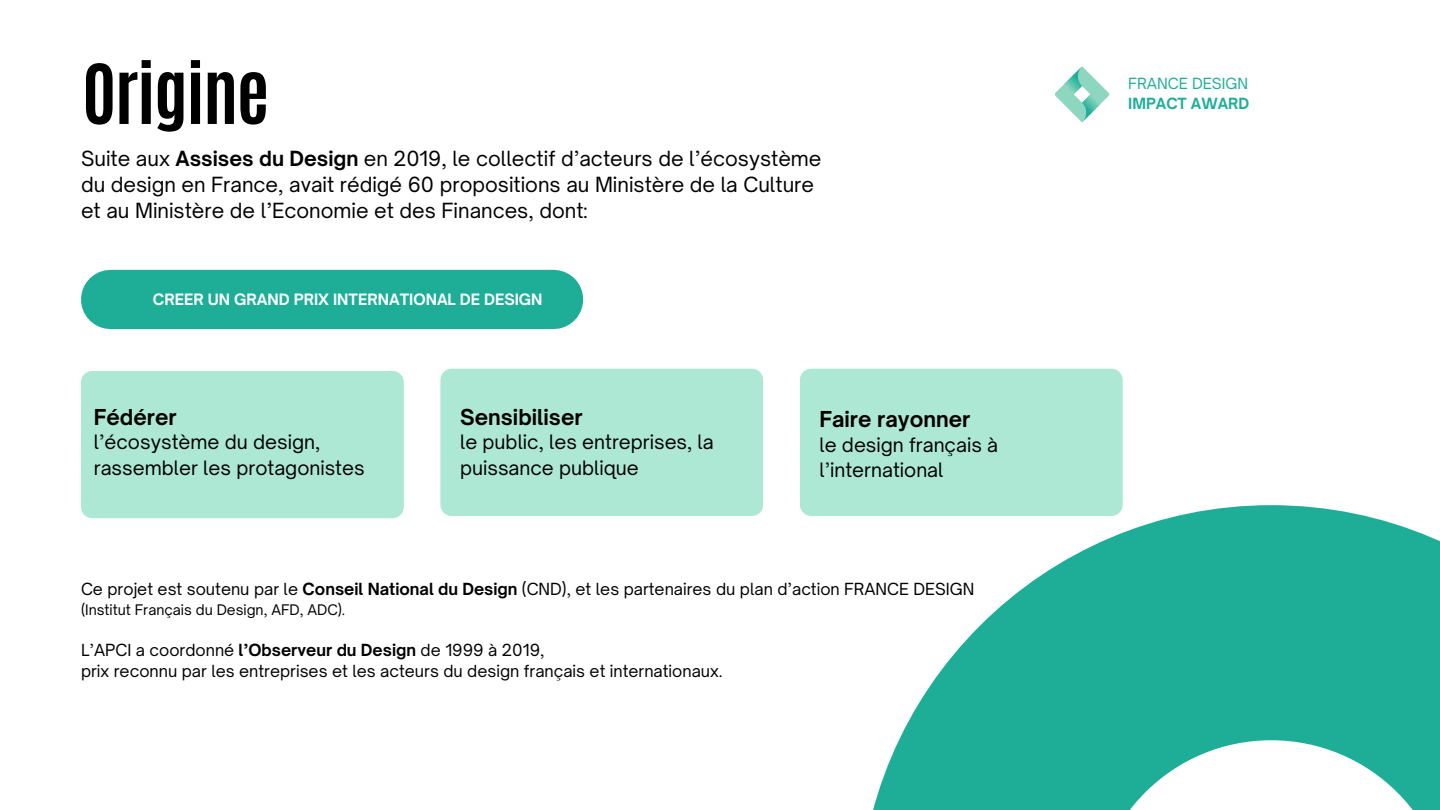
<style>
.page{position:relative;width:1440px;height:810px;background:#fff}
.page>*{position:absolute;margin:0;border:0;box-sizing:border-box;transform-origin:0 0}
.t1{font:700 70px "Antonio";letter-spacing:-.02em;color:#000}
.t2{font:700 21px "Open Sauce One";color:#000}
.t3{font:20px/26.2px "Open Sauce One";color:#000}
.t4{font:19px/25.5px "Open Sauce One";color:#000}
.t5{font:16px "Open Sauce One";color:#000}
.t6{font:700 15px "Open Sauce One";color:#fff}
.t7{font:14.8px/20.2px "Open Sauce One";color:#1eae98}
.t8{font:14px "Open Sauce One";color:#000}
.s1{font-weight:700}
</style>
<div class="page">
<svg style="left:873px;top:505px;width:567px;height:305px;fill:#1eae98"></svg>
<div style="left:111px;top:270px;width:443px;height:59px;background:#1eae98"></div>
<div style="left:81px;top:371px;width:323px;height:147px;background:#ade8d5"></div>
<div style="left:440px;top:369px;width:323px;height:147px;background:#ade8d5"></div>
<div style="left:800px;top:369px;width:323px;height:147px;background:#ade8d5"></div>
<svg style="left:1055px;top:66px;width:54px;height:56px"></svg>
<h2 class="t1" style="left:82px;top:44px;width:189px">ORIGINE</h2>
<p class="t3" style="left:81px;top:145px;width:742px">Suite aux <span class="s1">Assises du Design</span> en 2019, le collectif d’acteurs de l’écosystème du design en France, avait rédigé 60 propositions au Ministère de la Culture et au Ministère de l’Economie et des Finances, dont:</p>
<h1 class="t6" style="left:153px;top:290px;width:391px">CREER UN GRAND PRIX INTERNATIONAL DE DESIGN</h1>
<h4 class="t2" style="left:94px;top:404px;width:84px">Fédérer</h4>
<h4 class="t4" style="left:94px;top:429px;width:272px">l’écosystème du design, rassembler les protagonistes</h4>
<p class="t2" style="left:460px;top:404px;width:124px">Sensibiliser</p>
<p class="t4" style="left:460px;top:429px;width:255px">le public, les entreprises, la puissance publique</p>
<h2 class="t2" style="left:819px;top:406px;width:152px">Faire rayonner</h2>
<h2 class="t4" style="left:819px;top:432px;width:180px">le design français à l’international</h2>
<h2 class="t5" style="left:81px;top:579px;width:895px">Ce projet est soutenu par le <span class="s1">Conseil National du Design</span> (CND), et les partenaires du plan d’action FRANCE DESIGN</h2>
<h2 class="t8" style="left:81px;top:601px;width:266px">(Institut Français du Design, AFD, ADC).</h2>
<p class="t5" style="left:81px;top:640px;width:465px">L’APCI a coordonné <span class="s1">l’Observeur du Design</span> de 1999 à 2019,</p>
<p class="t5" style="left:81px;top:661px;width:643px">prix reconnu par les entreprises et les acteurs du design français et internationaux.</p>
<p class="t7" style="left:1128px;top:73px;width:122px">FRANCE DESIGN<br><span class="s1">IMPACT AWARD</span></p>
</div>
